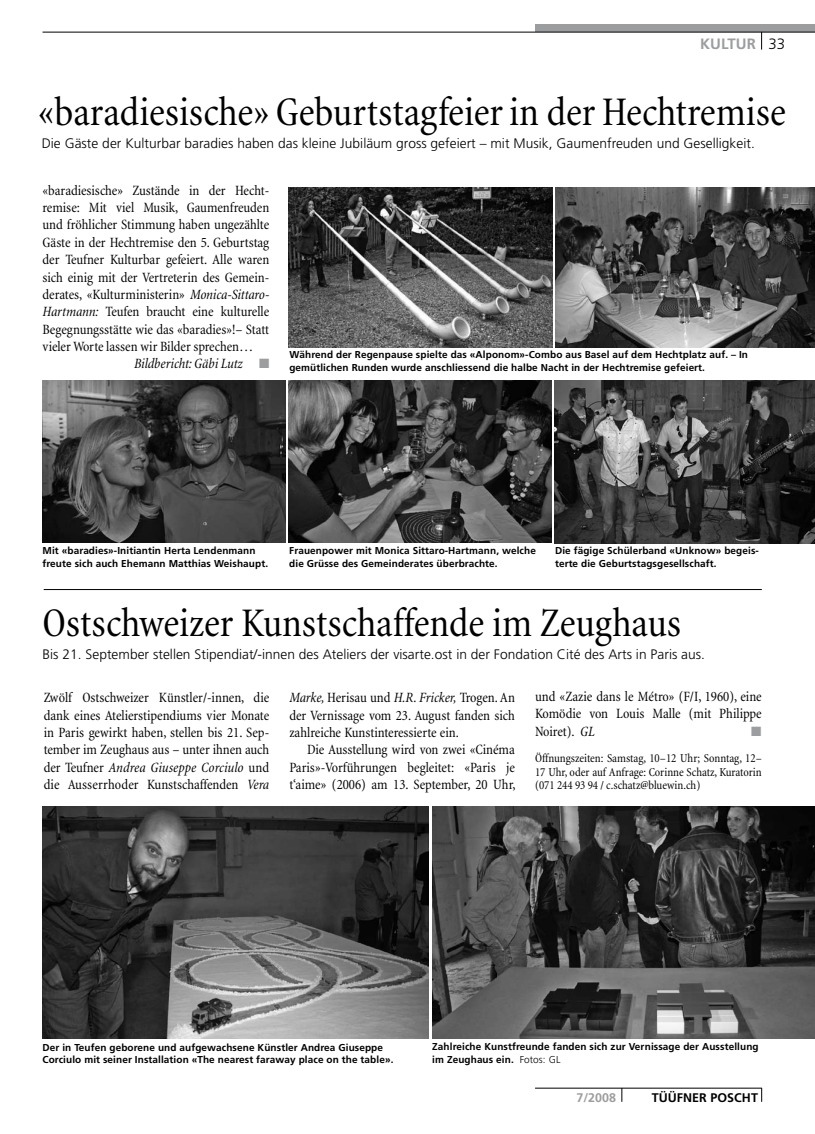
<style>
.page{position:relative;width:815px;height:1134px;background:#fff}
.page>*{position:absolute;margin:0;border:0;box-sizing:border-box;transform-origin:0 0}
.t1{font:condensed 41.25px "Minion";color:#000}
.t2{font:700 15px "Frutiger";letter-spacing:.01em;color:#9c9d9f}
.t3{font:condensed 14.38px/17.4px "Minion";letter-spacing:-.005em;color:#000;text-align:justify}
.t4{font:italic condensed 14.38px "Minion";letter-spacing:-.005em;color:#000}
.t5{font:300 13.75px "Frutiger";color:#000}
.t6{font:13.5px "Zapf Dingbats ITC";color:#9c9d9f}
.t7{font:700 12.5px "Frutiger";letter-spacing:.005em;color:#000}
.t8{font:700 12.5px "Frutiger";color:#9c9d9f}
.t9{font:condensed 12.25px/13.5px "Minion";color:#000;text-align:justify}
.t10{font:700 10px/12.5px "Frutiger";letter-spacing:.01em;color:#000}
.s1{font-weight:300;color:#000}
.s2{font-style:italic}
.s3{color:#9c9d9f}
.s4{font-weight:300}
</style>
<div class="page">
<div style="left:535px;top:25px;width:280px;height:7px;background:#9c9d9f"></div>
<hr style="left:43px;top:32px;width:772px;height:1px;background:#000">
<svg style="left:761px;top:33px;width:1px;height:17px"></svg>
<hr style="left:535px;top:1088px;width:227px;height:1px;background:#000">
<svg style="left:761px;top:1088px;width:1px;height:14px"></svg>
<svg style="left:622px;top:1088px;width:1px;height:14px"></svg>
<hr style="left:44px;top:589px;width:718px;height:1px;background:#000">
<img style="left:289px;top:187px;width:263px;height:160px">
<img style="left:555px;top:187px;width:260px;height:160px">
<img style="left:289px;top:381px;width:262px;height:162px">
<img style="left:554px;top:381px;width:261px;height:162px">
<img style="left:43px;top:380px;width:243px;height:163px">
<img style="left:43px;top:807px;width:386px;height:232px">
<img style="left:433px;top:807px;width:382px;height:232px">
<p class="t2" style="left:700px;top:35px;width:87px">KULTUR <span class="s1">33</span></p>
<h1 class="t1" style="left:38px;top:90px;width:750px">«baradiesische» Geburtstagfeier in der Hechtremise</h1>
<p class="t5" style="left:42px;top:136px;width:715px">Die Gäste der Kulturbar baradies haben das kleine Jubiläum gross gefeiert – mit Musik, Gaumenfreuden und Geselligkeit.</p>
<p class="t3" style="left:43px;top:182px;width:228px">«baradiesische» Zustände in der Hecht-</p>
<p class="t3" style="left:43px;top:199px;width:228px">remise: Mit viel Musik, Gaumenfreuden</p>
<p class="t3" style="left:43px;top:217px;width:228px">und fröhlicher Stimmung haben ungezählte</p>
<p class="t3" style="left:43px;top:234px;width:228px">Gäste in der Hechtremise den 5. Geburtstag</p>
<p class="t3" style="left:43px;top:251px;width:228px">der Teufner Kulturbar gefeiert. Alle waren</p>
<p class="t3" style="left:43px;top:269px;width:228px">sich einig mit der Vertreterin des Gemein-</p>
<p class="t3" style="left:43px;top:286px;width:228px">derates, «Kulturministerin» <span class="s2">Monica-Sittaro-</span></p>
<p class="t3" style="left:43px;top:303px;width:228px"><span class="s2">Hartmann:</span> Teufen braucht eine kulturelle</p>
<p class="t3" style="left:43px;top:321px;width:228px">Begegnungsstätte wie das «baradies»!– Statt</p>
<p class="t3" style="left:43px;top:338px;width:212px">vieler Worte lassen wir Bilder sprechen…</p>
<p class="t4" style="left:134px;top:356px;width:137px">Bildbericht: Gäbi Lutz <span class="s3">■</span></p>
<p class="t10" style="left:289px;top:349px;width:460px">Während der Regenpause spielte das «Alponom»-Combo aus Basel auf dem Hechtplatz auf. – In gemütlichen Runden wurde anschliessend die halbe Nacht in der Hechtremise gefeiert.</p>
<p class="t10" style="left:43px;top:545px;width:227px">Mit «baradies»-Initiantin Herta Lendenmann freute sich auch Ehemann Matthias Weishaupt.</p>
<p class="t10" style="left:289px;top:545px;width:248px">Frauenpower mit Monica Sittaro-Hartmann, welche die Grüsse des Gemeinderates überbrachte.</p>
<p class="t10" style="left:555px;top:544px;width:205px">Die fägige Schülerband «Unknow» begeis&shy;terte die Geburtstagsgesellschaft.</p>
<h1 class="t1" style="left:43px;top:601px;width:640px">Ostschweizer Kunstschaffende im Zeughaus</h1>
<p class="t5" style="left:43px;top:646px;width:664px">Bis 21. September stellen Stipendiat/-innen des Ateliers der visarte.ost in der Fondation Cité des Arts in Paris aus.</p>
<p class="t3" style="left:44px;top:689px;width:227px">Zwölf Ostschweizer Künstler/-innen, die dank eines Atelierstipendiums vier Monate in Paris gewirkt haben, stellen bis 21. Sep&shy;tember im Zeughaus aus – unter ihnen auch der Teufner <span class="s2">Andrea Giuseppe Corciulo</span> und die Ausserrhoder Kunstschaffenden <span class="s2">Vera</span></p>
<p class="t3" style="left:289px;top:689px;width:227px"><span class="s2">Marke,</span> Herisau und <span class="s2">H.R. Fricker,</span> Trogen. An der Vernissage vom 23. August fanden sich zahlreiche Kunstinteressierte ein.</p>
<p class="t3" style="left:289px;top:741px;width:228px;text-indent:18px">Die Ausstellung wird von zwei «Cinéma Paris»-Vorführungen begleitet: «Paris je t‘aime» (2006) am 13. September, 20 Uhr,</p>
<p class="t3" style="left:535px;top:688px;width:228px">und «Zazie dans le Métro» (F/I, 1960), eine Komödie von Louis Malle (mit Philippe Noiret). <span class="s2">GL</span></p>
<p class="t6" style="left:751px;top:725px;width:12px">■</p>
<p class="t9" style="left:535px;top:752px;width:228px">Öffnungszeiten: Samstag, 10–12 Uhr; Sonntag, 12– 17 Uhr, oder auf Anfrage: Corinne Schatz, Kuratorin (071 244 93 94 / c.schatz@bluewin.ch)</p>
<p class="t10" style="left:43px;top:1041px;width:352px">Der in Teufen geborene und aufgewachsene Künstler Andrea Giuseppe<br>Corciulo mit seiner Installation «The nearest faraway place on the table».</p>
<p class="t10" style="left:432px;top:1041px;width:328px">Zahlreiche Kunstfreunde fanden sich zur Vernissage der Ausstellung im Zeughaus ein. <span class="s4">Fotos: GL</span></p>
<p class="t8" style="left:576px;top:1090px;width:41px">7/2008</p>
<p class="t7" style="left:652px;top:1090px;width:108px">TÜÜFNER POSCHT</p>
</div>
